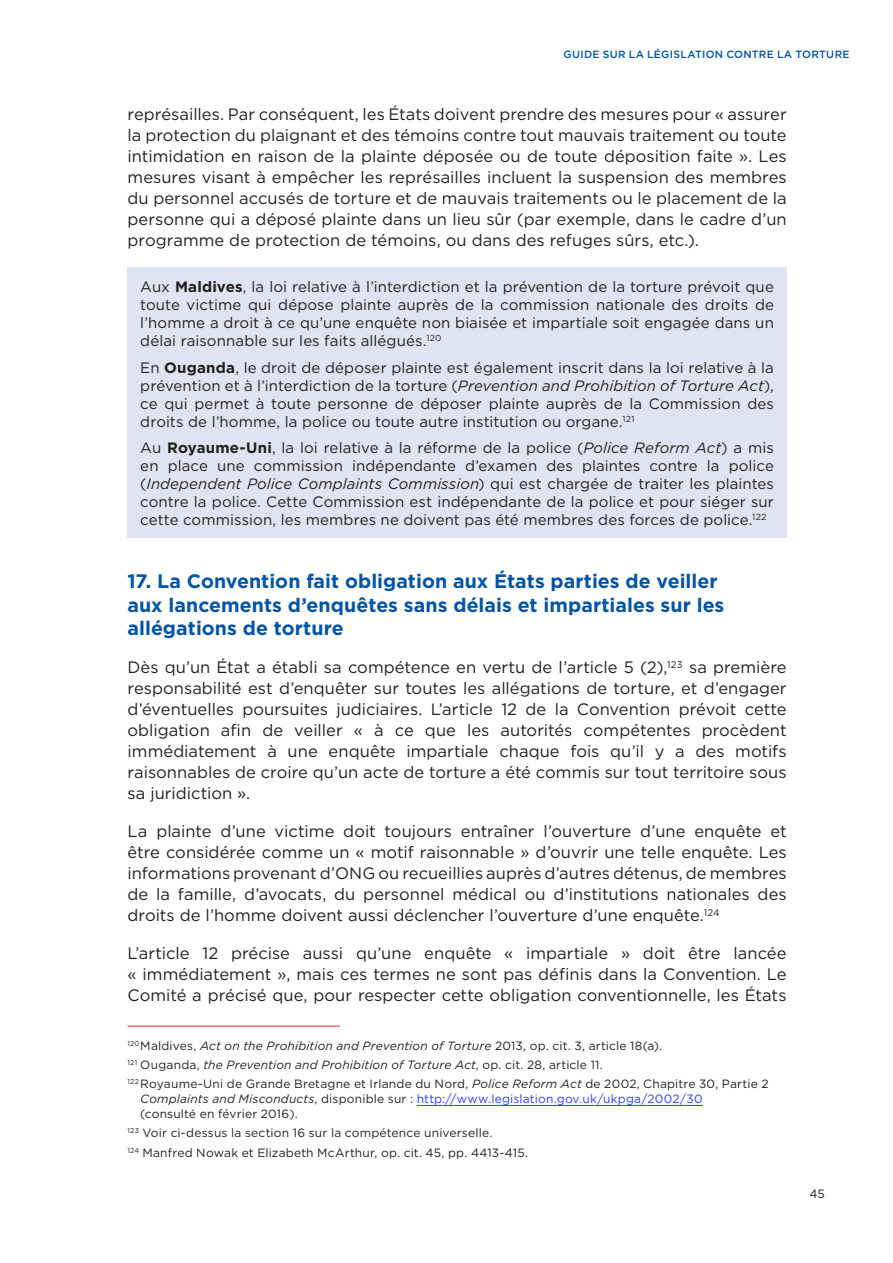
<style>
.page{position:relative;width:893px;height:1263px;background:#fff}
.page>*{position:absolute;margin:0;border:0;box-sizing:border-box;transform-origin:0 0}
.head_B{font:700 19.5px/23.4px "Gotham";letter-spacing:.005em;color:#0154a6}
.text{font:16.5px/21px "Gotham";color:#231f20;text-align:justify}
.text_in_box{font:15px/18px "Gotham";letter-spacing:.005em;color:#231f20;text-align:justify}
.footnotes{font:12px/15px "Gotham";letter-spacing:.015em;color:#231f20}
.footnotes-2{font:italic 12px "Gotham";letter-spacing:.01em;color:#231f20}
.t1{font:500 10.5px "Gotham";letter-spacing:.03em;color:#0154a6}
.s1{font-weight:700}
.s2{font-style:italic}
.s3{font-style:normal}
.s4{color:#2a3fff}
</style>
<div class="page">
<hr style="left:128px;top:1025px;width:212px;height:2px;background:#ef4858">
<hr style="left:417px;top:1105px;width:286px;height:1px;background:#2a3fff">
<div style="left:128px;top:267px;width:659px;height:271px;background:#e0e4f2"></div>
<p class="t1" style="left:563px;top:48px;width:288px">GUIDE SUR LA LÉGISLATION CONTRE LA TORTURE</p>
<p class="text" style="left:128px;top:103px;width:661px">représailles. Par conséquent, les États doivent prendre des mesures pour « assurer la protection du plaignant et des témoins contre tout mauvais traitement ou toute intimidation en raison de la plainte déposée ou de toute déposition faite ». Les mesures visant à empêcher les représailles incluent la suspension des membres du personnel accusés de torture et de mauvais traitements ou le placement de la personne qui a déposé plainte dans un lieu sûr (par exemple, dans le cadre d’un programme de protection de témoins, ou dans des refuges sûrs, etc.).</p>
<p class="text_in_box" style="left:140px;top:278px;width:635px">Aux <span class="s1">Maldives</span>, la loi relative à l’interdiction et la prévention de la torture prévoit que toute victime qui dépose plainte auprès de la commission nationale des droits de l’homme a droit à ce qu’une enquête non biaisée et impartiale soit engagée dans un délai raisonnable sur les faits allégués.<sup>120</sup></p>
<p class="text_in_box" style="left:140px;top:358px;width:635px">En <span class="s1">Ouganda</span>, le droit de déposer plainte est également inscrit dans la loi relative à la prévention et à l’interdiction de la torture (<span class="s2">Prevention and Prohibition of Torture Act</span>), ce qui permet à toute personne de déposer plainte auprès de la Commission des droits de l’homme, la police ou toute autre institution ou organe.<sup>121</sup></p>
<p class="text_in_box" style="left:140px;top:439px;width:635px">Au <span class="s1">Royaume-Uni</span>, la loi relative à la réforme de la police (<span class="s2">Police Reform Act</span>) a mis en place une commission indépendante d’examen des plaintes contre la police (<span class="s2">Independent Police Complaints Commission</span>) qui est chargée de traiter les plaintes contre la police. Cette Commission est indépendante de la police et pour siéger sur cette commission, les membres ne doivent pas été membres des forces de police.<sup>122</sup></p>
<p class="head_B" style="left:128px;top:570px;width:598px">17. La Convention fait obligation aux États parties de veiller aux lancements d’enquêtes sans délais et impartiales sur les allégations de torture</p>
<p class="text" style="left:128px;top:657px;width:661px">Dès qu’un État a établi sa compétence en vertu de l’article 5 (2),<sup>123</sup> sa première responsabilité est d’enquêter sur toutes les allégations de torture, et d’engager d’éventuelles poursuites judiciaires. L’article 12 de la Convention prévoit cette obligation afin de veiller « à ce que les autorités compétentes procèdent immédiatement à une enquête impartiale chaque fois qu’il y a des motifs raisonnables de croire qu’un acte de torture a été commis sur tout territoire sous sa juridiction ».</p>
<p class="text" style="left:128px;top:821px;width:661px">La plainte d’une victime doit toujours entraîner l’ouverture d’une enquête et être considérée comme un « motif raisonnable » d’ouvrir une telle enquête. Les informations provenant d’ONG ou recueillies auprès d’autres détenus, de membres de la famille, d’avocats, du personnel médical ou d’institutions nationales des droits de l’homme doivent aussi déclencher l’ouverture d’une enquête.<sup>124</sup></p>
<p class="text" style="left:128px;top:943px;width:661px">L’article 12 précise aussi qu’une enquête « impartiale » doit être lancée « immédiatement », mais ces termes ne sont pas définis dans la Convention. Le Comité a précisé que, pour respecter cette obligation conventionnelle, les États</p>
<p class="footnotes-2" style="left:128px;top:1038px;width:536px"><sup>120</sup><span class="s3">Maldives,</span> Act on the Prohibition and Prevention of Torture <span class="s3">2013, op. cit. 3, article 18(a).</span></p>
<p class="footnotes-2" style="left:128px;top:1057px;width:477px"><sup>121</sup> <span class="s3">Ouganda,</span> the Prevention and Prohibition of Torture Act<span class="s3">, op. cit. 28, article 11.</span></p>
<p class="footnotes" style="left:140px;top:1076px;width:630px;text-indent:-13px"><sup>122</sup> Royaume-Uni de Grande Bretagne et Irlande du Nord, <span class="s2">Police Reform Act</span> de 2002, Chapitre 30, Partie 2<br><span class="s2">Complaints and Misconducts</span>, disponible sur : <span class="s4">http://www.legislation.gov.uk/ukpga/2002/30<br></span>(consulté en février 2016).</p>
<p class="footnotes" style="left:128px;top:1125px;width:366px"><sup>123</sup> Voir ci-dessus la section 16 sur la compétence universelle.</p>
<p class="footnotes" style="left:128px;top:1145px;width:402px"><sup>124</sup> Manfred Nowak et Elizabeth McArthur, op. cit. 45, pp. 4413-415.</p>
<p class="footnotes" style="left:809px;top:1186px;width:17px">45</p>
</div>
